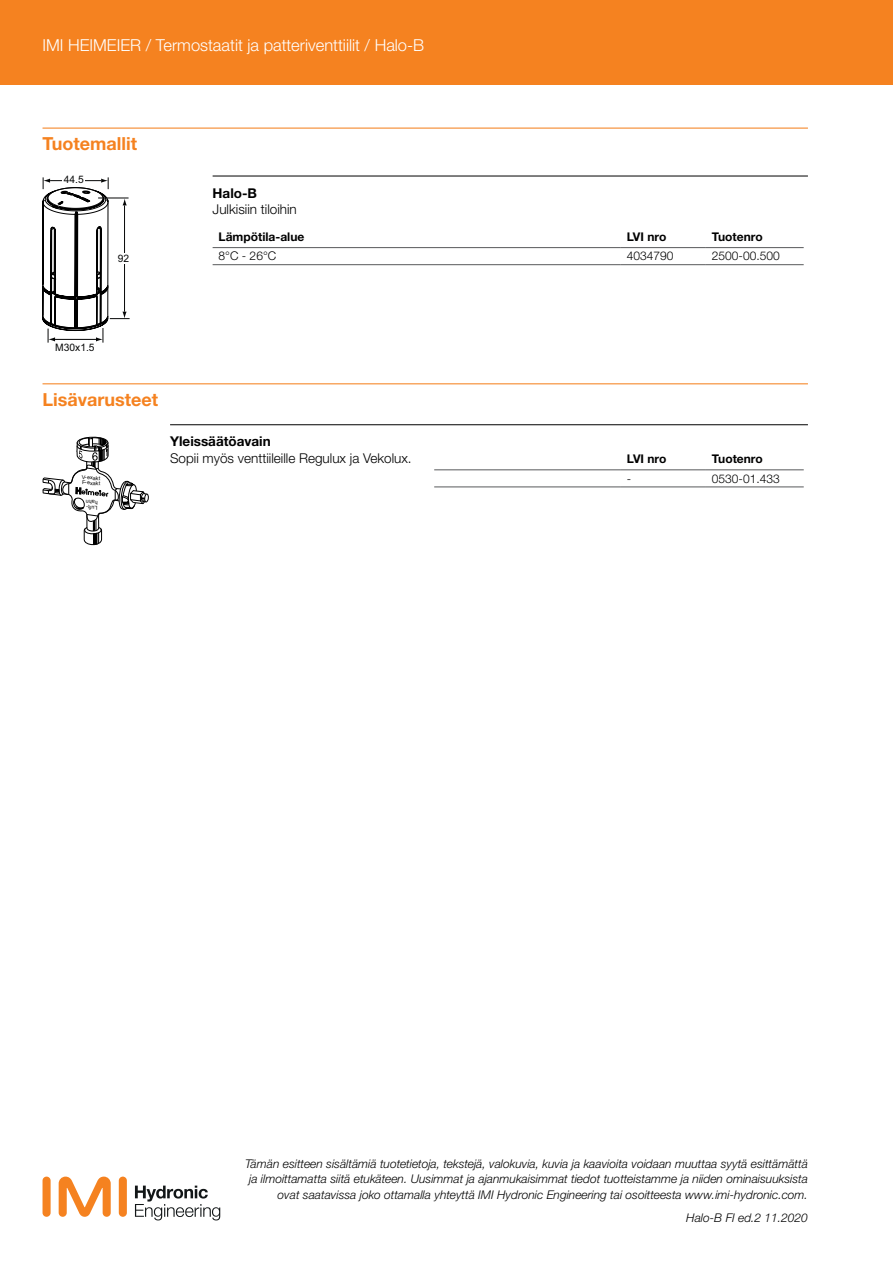
<style>
.page{position:relative;width:893px;height:1263px;background:#fff}
.page>*{position:absolute;margin:0;border:0;box-sizing:border-box;transform-origin:0 0}
.t1{font:700 18px "Helvetica Neue LTW1 G";color:#f58220}
.t2{font:300 16.5px "Helvetica Neue LTW1 G";color:#fff}
.t3{font:300 13.5px "Helvetica Neue LTW1 G";color:#000}
.t4{font:700 13.5px "Helvetica Neue LTW1 G";color:#000}
.t5{font:italic 300 12px/15px "Helvetica Neue LTW1 G";color:#000;text-align:right}
.t6{font:700 12px "Helvetica Neue LTW1 G";color:#000}
.t7{font:300 12px "Helvetica Neue LTW1 G";color:#000}
.t8{font:10.35px "Arial";color:#060707}
.t9{font:5.4px/5.2px "Arial";color:#000}
</style>
<div class="page">
<div style="left:119px;top:1176px;width:8px;height:41px;background:#f58220;border-radius:4px"></div>
<div style="left:43px;top:1176px;width:8px;height:41px;background:#f58220;border-radius:4px"></div>
<svg style="left:59px;top:1176px;width:52px;height:41px"></svg>
<svg style="left:135px;top:1185px;width:85px;height:35px"></svg>
<div style="left:0;top:0;width:893px;height:85px;background:#f58220"></div>
<hr style="left:43px;top:128px;width:765px;height:1px;background:#f58220">
<hr style="left:213px;top:176px;width:595px;height:1px;background:#000">
<hr style="left:43px;top:383px;width:765px;height:1px;background:#f58220">
<hr style="left:213px;top:247px;width:408px;height:1px;background:#58595b">
<hr style="left:213px;top:264px;width:408px;height:1px;background:#58595b">
<hr style="left:621px;top:247px;width:85px;height:1px;background:#58595b">
<hr style="left:621px;top:264px;width:85px;height:1px;background:#58595b">
<hr style="left:706px;top:247px;width:98px;height:1px;background:#58595b">
<hr style="left:706px;top:264px;width:98px;height:1px;background:#58595b">
<hr style="left:170px;top:424px;width:638px;height:1px;background:#000">
<hr style="left:434px;top:469px;width:187px;height:1px;background:#58595b">
<hr style="left:434px;top:487px;width:187px;height:1px;background:#58595b">
<hr style="left:621px;top:469px;width:85px;height:1px;background:#58595b">
<hr style="left:621px;top:487px;width:85px;height:1px;background:#58595b">
<hr style="left:706px;top:469px;width:98px;height:1px;background:#58595b">
<hr style="left:706px;top:487px;width:98px;height:1px;background:#58595b">
<svg style="left:43px;top:177px;width:87px;height:166px"></svg>
<hr style="left:124px;top:205px;width:1px;height:107px;background:#060707">
<div style="left:121px;top:253px;width:7px;height:11px;background:#fff"></div>
<hr style="left:98px;top:198px;width:31px;height:1px;background:#060707">
<hr style="left:54px;top:339px;width:43px;height:1px;background:#000">
<svg style="left:43px;top:437px;width:106px;height:108px"></svg>
<h2 class="t2" style="left:43px;top:35px;width:383px">IMI HEIMEIER / Termostaatit ja patteriventtiilit / Halo-B</h2>
<h1 class="t1" style="left:43px;top:132px;width:96px">Tuotemallit</h1>
<p class="t8" style="left:64px;top:173px;width:22px">44.5</p>
<p class="t8" style="left:118px;top:251px;width:13px">92</p>
<p class="t4" style="left:213px;top:184px;width:46px">Halo-B</p>
<p class="t3" style="left:213px;top:201px;width:86px">Julkisiin tiloihin</p>
<p class="t6" style="left:219px;top:230px;width:87px">Lämpötila-alue</p>
<p class="t6" style="left:627px;top:230px;width:41px">LVI nro</p>
<p class="t6" style="left:712px;top:230px;width:52px">Tuotenro</p>
<p class="t7" style="left:219px;top:249px;width:59px">8°C - 26°C</p>
<p class="t7" style="left:627px;top:249px;width:48px">4034790</p>
<p class="t7" style="left:712px;top:249px;width:69px">2500-00.500</p>
<p class="t8" style="left:55px;top:340px;width:41px">M30x1.5</p>
<h1 class="t1" style="left:43px;top:388px;width:117px">Lisävarusteet</h1>
<p class="t9" style="left:82px;top:474px;width:20px;rotate:6deg">V-exakt<br>F-exakt</p>
<p class="t9" style="left:97px;top:505px;width:14px;rotate:-174deg">hahn</p>
<p class="t9" style="left:97px;top:511px;width:13px;rotate:-174deg">Luft-</p>
<p class="t4" style="left:170px;top:433px;width:102px">Yleissäätöavain</p>
<p class="t3" style="left:170px;top:450px;width:243px">Sopii myös venttiileille Regulux ja Vekolux.</p>
<p class="t6" style="left:627px;top:452px;width:41px">LVI nro</p>
<p class="t6" style="left:712px;top:452px;width:52px">Tuotenro</p>
<p class="t7" style="left:627px;top:471px;width:6px">-</p>
<p class="t7" style="left:712px;top:471px;width:69px">0530-01.433</p>
<p class="t5" style="left:245px;top:1157px;width:564px">Tämän esitteen sisältämiä tuotetietoja, tekstejä, valokuvia, kuvia ja kaavioita voidaan muuttaa syytä esittämättä ja ilmoittamatta siitä etukäteen. Uusimmat ja ajanmukaisimmat tiedot tuotteistamme ja niiden ominaisuuksista ovat saatavissa joko ottamalla yhteyttä IMI Hydronic Engineering tai osoitteesta www.imi-hydronic.com.</p>
<p class="t5" style="left:686px;top:1210px;width:123px">Halo-B FI ed.2 11.2020</p>
</div>
